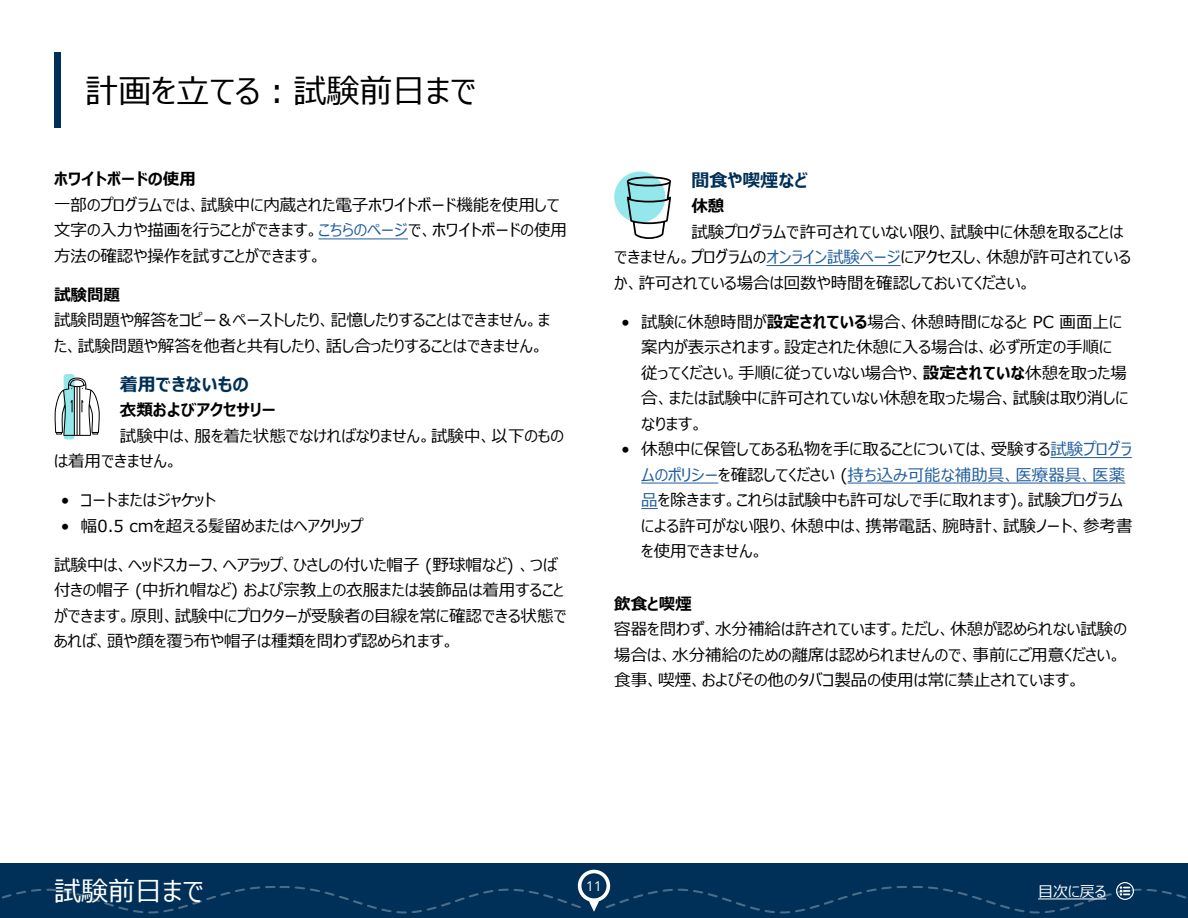
<style>
.page{position:relative;width:1188px;height:918px;background:#fff}
.page>*{position:absolute;margin:0;border:0;box-sizing:border-box;transform-origin:0 0}
.t1{font:33px "Meiryo UI";color:#000}
.t2{font:27px "Meiryo UI";color:#fff}
.t3{font:700 18px "Meiryo UI";color:#003057}
.t4{font:16.5px/25.5px "Meiryo UI";color:#000}
.t5{font:700 16.5px "Meiryo UI";color:#000}
.t6{font:15px "Meiryo UI";color:#fff}
.t7{font:13.5px "Open Sans";color:#fff}
.s1{color:#215e9e}
.s2{font-weight:700}
</style>
<div class="page">
<div style="left:0;top:864px;width:1188px;height:54px;background:#003057"></div>
<hr style="left:318px;top:238px;width:90px;height:1px;background:#215e9e">
<hr style="left:766px;top:265px;width:135px;height:1px;background:#215e9e">
<hr style="left:1050px;top:457px;width:82px;height:1px;background:#215e9e">
<hr style="left:641px;top:483px;width:77px;height:1px;background:#215e9e">
<hr style="left:848px;top:483px;width:277px;height:1px;background:#215e9e">
<svg style="left:641px;top:508px;width:17px;height:1px"></svg>
<div style="left:55px;top:52px;width:6px;height:76px;background:#003057"></div>
<div style="left:614px;top:171px;width:51px;height:52px;background:#94e8eb;border-radius:50%"></div>
<svg style="left:627px;top:176px;width:44px;height:63px"></svg>
<div style="left:64px;top:374px;width:11px;height:65px;background:#94e8eb;border-radius:3px"></div>
<svg style="left:54px;top:378px;width:46px;height:58px"></svg>
<svg style="left:1px;top:870px;width:1186px;height:43px"></svg>
<h1 class="t1" style="left:86px;top:68px;width:393px">計画を立てる：試験前日まで</h1>
<p class="t5" style="left:54px;top:168px;width:143px">ホワイトボードの使用</p>
<p class="t4" style="left:54px;top:193px;width:515px">一部のプログラムでは、試験中に内蔵された電子ホワイトボード機能を使用して文字の入力や描画を行うことができます。<span class="s1">こちらのページ</span>で、ホワイトボードの使用方法の確認や操作を試すことができます。</p>
<p class="t5" style="left:54px;top:283px;width:67px">試験問題</p>
<p class="t4" style="left:54px;top:309px;width:498px">試験問題や解答をコピー＆ペーストしたり、記憶したりすることはできません。また、試験問題や解答を他者と共有したり、話し合ったりすることはできません。</p>
<p class="t3" style="left:120px;top:372px;width:131px">着用できないもの</p>
<p class="t5" style="left:120px;top:399px;width:158px">衣類およびアクセサリー</p>
<p class="t4" style="left:54px;top:424px;width:512px;text-indent:66px">試験中は、服を着た状態でなければなりません。試験中、以下のものは着用できません。</p>
<p class="t4" style="left:61px;top:489px;width:157px">• コートまたはジャケット</p>
<p class="t4" style="left:61px;top:514px;width:304px">• 幅0.5 cmを超える髪留めまたはヘアクリップ</p>
<p class="t4" style="left:54px;top:553px;width:515px">試験中は、ヘッドスカーフ、ヘアラップ、ひさしの付いた帽子 (野球帽など) 、つば付きの帽子 (中折れ帽など) および宗教上の衣服または装飾品は着用することができます。原則、試験中にプロクターが受験者の目線を常に確認できる状態であれば、頭や顔を覆う布や帽子は種類を問わず認められます。</p>
<p class="t3" style="left:691px;top:167px;width:117px">間食や喫煙など</p>
<p class="t5" style="left:691px;top:195px;width:34px">休憩</p>
<p class="t4" style="left:614px;top:220px;width:518px;text-indent:77px">試験プログラムで許可されていない限り、試験中に休憩を取ることはできません。プログラムの<span class="s1">オンライン試験ページ</span>にアクセスし、休憩が許可されているか、許可されている場合は回数や時間を確認しておいてください。</p>
<p class="t4" style="left:641px;top:310px;width:489px;text-indent:-20px">• 試験に休憩時間が<span class="s2">設定されている</span>場合、休憩時間になると PC 画面上に案内が表示されます。設定された休憩に入る場合は、必ず所定の手順に従ってください。手順に従っていない場合や、<span class="s2">設定されていな</span>休憩を取った場合、または試験中に許可されていない休憩を取った場合、試験は取り消しになります。</p>
<p class="t4" style="left:641px;top:437px;width:493px;text-indent:-20px">• 休憩中に保管してある私物を手に取ることについては、受験する<span class="s1">試験プログラムのポリシー</span>を確認してください (<span class="s1">持ち込み可能な補助具、医療器具、医薬品</span>を除きます。これらは試験中も許可なしで手に取れます)。試験プログラムによる許可がない限り、休憩中は、携帯電話、腕時計、試験ノート、参考書を使用できません。</p>
<p class="t5" style="left:614px;top:592px;width:79px">飲食と喫煙</p>
<p class="t4" style="left:614px;top:617px;width:514px">容器を問わず、水分補給は許されています。ただし、休憩が認められない試験の場合は、水分補給のための離席は認められませんので、事前にご用意ください。食事、喫煙、およびその他のタバコ製品の使用は常に禁止されています。</p>
<h2 class="t2" style="left:54px;top:873px;width:152px">試験前日まで</h2>
<p class="t7" style="left:586px;top:877px;width:17px">11</p>
<p class="t6" style="left:1038px;top:881px;width:70px">目次に戻る</p>
</div>
